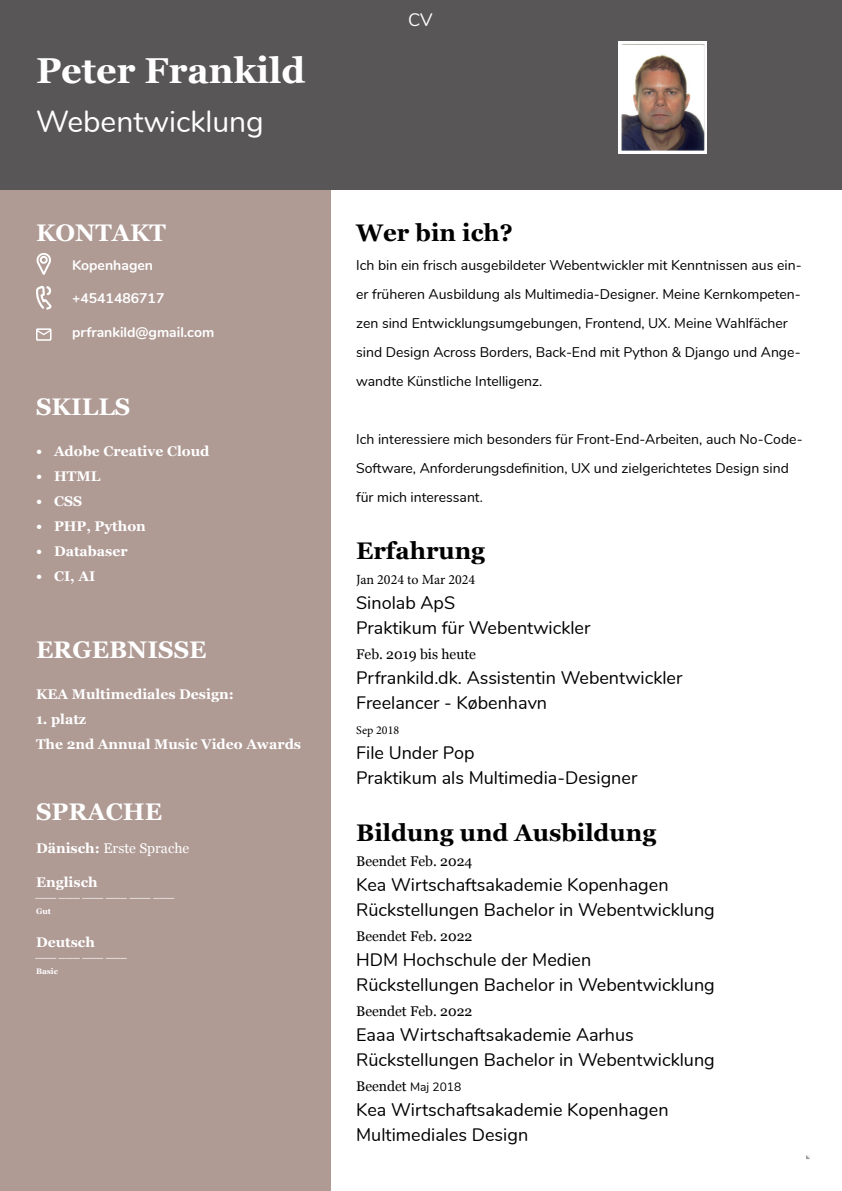
<style>
.page{position:relative;width:842px;height:1191px;background:#fff}
.page>*{position:absolute;margin:0;border:0;box-sizing:border-box;transform-origin:0 0}
.t1{font:700 36px "Georgia";color:#fff}
.t2{font:30px "Nunito";color:#fff}
.t3{font:700 24px "Georgia";color:#000}
.t4{font:700 24px "Georgia";color:#fff}
.t5{font:18px/25px "Nunito";color:#000}
.t6{font:18px "Nunito";color:#fff}
.t7{font:14px/29px "Nunito";color:#000}
.t8{font:700 14px/25px "Georgia";color:#fff}
.t9{font:14px "Georgia";color:#000}
.t10{font:700 14px "Nunito";color:#fff}
.t11{font:14px "Georgia";color:#fff}
.t12{font:14px "Minion Pro";color:#000}
.t13{font:12px "Minion Pro";color:#000}
.t14{font:italic 700 10px "Georgia";color:#fff}
.t15{font:700 8px "Georgia";color:#fff}
.s1{font-weight:700}
.s2{font-family:"Nunito";font-size:12px}
</style>
<div class="page">
<svg style="left:806px;top:1155px;width:4px;height:4px"></svg>
<div style="left:0;top:190px;width:331px;height:1001px;background:#af9a94"></div>
<div style="left:0;top:0;width:842px;height:190px;background:#585657"></div>
<img style="left:619px;top:41px;width:88px;height:112px">
<svg style="left:36px;top:253px;width:15px;height:22px"></svg>
<svg style="left:36px;top:286px;width:16px;height:24px"></svg>
<svg style="left:36px;top:328px;width:16px;height:13px"></svg>
<h1 class="t1" style="left:36px;top:43px;width:271px">Peter Frankild</h1>
<h2 class="t2" style="left:36px;top:99px;width:229px">Webentwicklung</h2>
<h3 class="t4" style="left:36px;top:215px;width:132px">KONTAKT</h3>
<p class="t10" style="left:72px;top:255px;width:83px">Kopenhagen</p>
<p class="t10" style="left:72px;top:288px;width:94px">+4541486717</p>
<p class="t10" style="left:72px;top:322px;width:144px">prfrankild@gmail.com</p>
<h3 class="t4" style="left:36px;top:388px;width:96px">SKILLS</h3>
<p class="t8" style="left:36px;top:438px;width:175px">• Adobe Creative Cloud</p>
<p class="t8" style="left:36px;top:463px;width:66px">• HTML</p>
<p class="t8" style="left:36px;top:488px;width:48px">• CSS</p>
<p class="t8" style="left:36px;top:513px;width:111px">• PHP, Python</p>
<p class="t8" style="left:36px;top:538px;width:93px">• Databaser</p>
<p class="t8" style="left:36px;top:563px;width:61px">• CI, AI</p>
<h3 class="t4" style="left:36px;top:631px;width:172px">ERGEBNISSE</h3>
<p class="t8" style="left:36px;top:681px;width:199px">KEA Multimediales Design:</p>
<p class="t8" style="left:36px;top:706px;width:267px">1. platz<br>The 2nd Annual Music Video Awards</p>
<h3 class="t4" style="left:36px;top:793px;width:128px">SPRACHE</h3>
<p class="t11" style="left:36px;top:838px;width:155px"><span class="s1">Dänisch:</span> Erste Sprache</p>
<p class="t8" style="left:36px;top:869px;width:63px">Englisch</p>
<p class="t14" style="left:36px;top:886px;width:141px">___ ___ ___ ___ ___ ___</p>
<p class="t15" style="left:36px;top:905px;width:17px">Gut</p>
<p class="t8" style="left:36px;top:929px;width:60px">Deutsch</p>
<p class="t14" style="left:36px;top:946px;width:93px">___ ___ ___ ___</p>
<p class="t15" style="left:36px;top:965px;width:24px">Basic</p>
<p class="t6" style="left:408px;top:7px;width:26px">CV</p>
<h3 class="t3" style="left:356px;top:215px;width:158px">Wer bin ich?</h3>
<p class="t7" style="left:356px;top:250px;width:447px">Ich bin ein frisch ausgebildeter Webentwickler mit Kenntnissen aus ein&shy;er früheren Ausbildung als Multimedia-Designer. Meine Kernkompeten&shy;zen sind Entwicklungsumgebungen, Frontend, UX. Meine Wahlfächer sind Design Across Borders, Back-End mit Python &amp; Django und Ange&shy;wandte Künstliche Intelligenz.</p>
<p class="t7" style="left:356px;top:424px;width:448px">Ich interessiere mich besonders für Front-End-Arbeiten, auch No-Code-<br>Software, Anforderungsdefinition, UX und zielgerichtetes Design sind für mich interessant.</p>
<h3 class="t3" style="left:356px;top:532px;width:130px">Erfahrung</h3>
<p class="t12" style="left:356px;top:570px;width:121px">Jan 2024 to Mar 2024</p>
<p class="t5" style="left:356px;top:589px;width:236px">Sinolab ApS<br>Praktikum für Webentwickler</p>
<p class="t9" style="left:356px;top:644px;width:121px">Feb. 2019 bis heute</p>
<p class="t5" style="left:356px;top:664px;width:328px">Prfrankild.dk. Assistentin Webentwickler<br>Freelancer - København</p>
<p class="t13" style="left:356px;top:722px;width:45px">Sep 2018</p>
<p class="t5" style="left:356px;top:739px;width:283px">File Under Pop<br>Praktikum als Multimedia-Designer</p>
<h3 class="t3" style="left:356px;top:814px;width:301px">Bildung und Ausbildung</h3>
<p class="t9" style="left:356px;top:851px;width:118px">Beendet Feb. 2024</p>
<p class="t5" style="left:356px;top:871px;width:360px">Kea Wirtschaftsakademie Kopenhagen<br>Rückstellungen Bachelor in Webentwicklung</p>
<p class="t9" style="left:356px;top:926px;width:118px">Beendet Feb. 2022</p>
<p class="t5" style="left:356px;top:946px;width:360px">HDM Hochschule der Medien<br>Rückstellungen Bachelor in Webentwicklung</p>
<p class="t9" style="left:356px;top:1001px;width:118px">Beendet Feb. 2022</p>
<p class="t5" style="left:356px;top:1021px;width:360px">Eaaa Wirtschaftsakademie Aarhus<br>Rückstellungen Bachelor in Webentwicklung</p>
<p class="t9" style="left:356px;top:1076px;width:107px">Beendet <span class="s2">Maj 2018</span></p>
<p class="t5" style="left:356px;top:1096px;width:314px">Kea Wirtschaftsakademie Kopenhagen<br>Multimediales Design</p>
</div>
